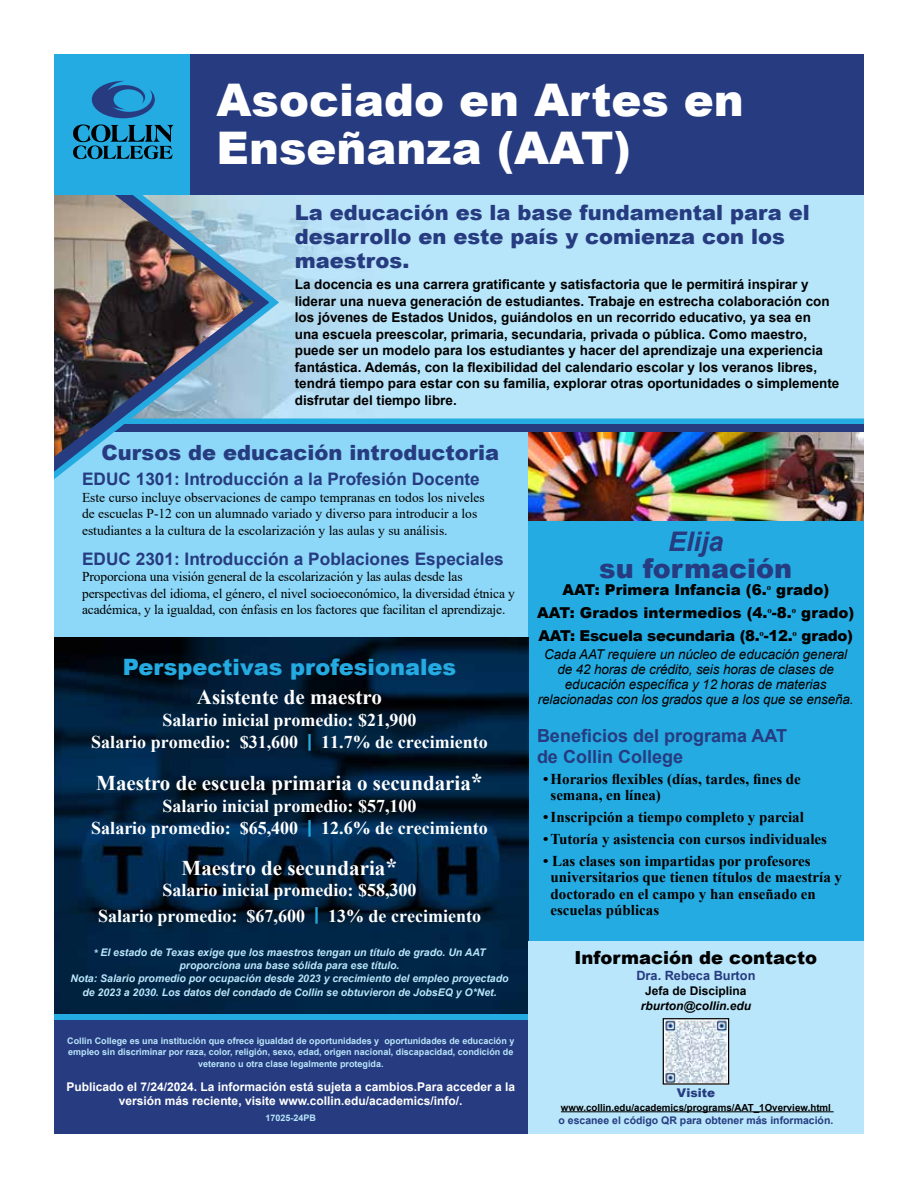
<style>
.page{position:relative;width:918px;height:1188px;background:#fff}
.page>*{position:absolute;margin:0;border:0;box-sizing:border-box;transform-origin:0 0}
.t1{font:900 45px/48px "Arial";color:#fff}
.t2{font:900 27px "Arial";color:#263b80}
.t3{font:italic 700 27px "Arial";color:#263b80}
.t4{font:900 22.5px "Arial";color:#24abe2}
.t5{font:900 21px/24px "Arial";color:#263b80}
.t6{font:700 21px "Times New Roman";color:#fff}
.t7{font:700 18px/22.5px "Times New Roman";color:#fff;text-align:center}
.t8{font:700 18px/21px "Arial";color:#263b80}
.t9{font:900 18px "Arial";color:#000}
.t10{font:700 17.25px "Arial";color:#263b80}
.t11{font:700 15px/16.5px "Times New Roman";color:#000}
.t12{font:900 15px/22.8px "Arial";color:#000;text-align:center}
.t13{font:700 13.5px/16.5px "Arial";color:#000}
.t14{font:13.5px/16.5px "Times New Roman";letter-spacing:-.01em;color:#000}
.t15{font:italic 13.5px/15px "Arial";letter-spacing:-.01em;color:#000;text-align:center}
.t16{font:700 12.75px "Arial";color:#263b80}
.t17{font:700 12px/13.5px "Arial";color:#fff;text-align:center}
.t18{font:italic 700 12px "Arial";color:#000}
.t19{font:700 12px "Arial";color:#000}
.t20{font:900 12px "Arial";color:#263b80}
.t21{font:italic 700 10.5px/13.4px "Arial";color:#b9e6fa;text-align:center}
.t22{font:700 10.5px "Arial";color:#263b80}
.t23{font:700 9.75px "Arial";color:#000}
.t24{font:700 9px/11.2px "Arial";color:#b9e6fa;text-align:center}
.s1{font-family:"Arial";font-weight:900;color:#24abe2}
.s2{font-size:24px}
</style>
<div class="page">
<img style="left:283px;top:194px;width:581px;height:224px">
<div style="left:54px;top:432px;width:474px;height:206px;background:#8dd8f8"></div>
<div style="left:528px;top:521px;width:336px;height:465px;background:#24abe2"></div>
<div style="left:79px;top:418px;width:785px;height:6px;background:#24abe2"></div>
<div style="left:57px;top:424px;width:807px;height:8px;background:#263b80"></div>
<div style="left:54px;top:1012px;width:474px;height:122px;background:#263b80"></div>
<svg style="left:54px;top:194px;width:229px;height:302px;background:#91ceec"></svg>
<img style="left:54px;top:194px;width:200px;height:265px">
<img style="left:528px;top:432px;width:336px;height:89px">
<div style="left:54px;top:54px;width:140px;height:140px;background:#24abe2"></div>
<div style="left:190px;top:54px;width:674px;height:140px;background:#263b80"></div>
<svg style="left:92px;top:81px;width:63px;height:37px"></svg>
<svg style="left:73px;top:124px;width:101px;height:35px"></svg>
<img style="left:54px;top:638px;width:474px;height:376px">
<div style="left:54px;top:1014px;width:475px;height:6px;background:#24abe2"></div>
<div style="left:528px;top:942px;width:336px;height:192px;background:#b9e6fa"></div>
<img style="left:665px;top:1020px;width:62px;height:63px">
<div style="left:663px;top:1018px;width:66px;height:67px;border:1px solid #000"></div>
<hr style="left:561px;top:1111px;width:273px;height:1px;background:#000">
<h1 class="t1" style="left:217px;top:74px;width:529px">Asociado en Artes en<br>Enseñanza (AAT)</h1>
<h3 class="t5" style="left:295px;top:200px;width:516px">La educación es la base fundamental para el desarrollo en este país y comienza con los maestros.</h3>
<p class="t13" style="left:295px;top:276px;width:546px">La docencia es una carrera gratificante y satisfactoria que le permitirá inspirar y liderar una nueva generación de estudiantes. Trabaje en estrecha colaboración con los jóvenes de Estados Unidos, guiándolos en un recorrido educativo, ya sea en<br>una escuela preescolar, primaria, secundaria, privada o pública. Como maestro, puede ser un modelo para los estudiantes y hacer del aprendizaje una experiencia fantástica. Además, con la flexibilidad del calendario escolar y los veranos libres, tendrá tiempo para estar con su familia, explorar otras oportunidades o simplemente disfrutar del tiempo libre.</p>
<h3 class="t5" style="left:101px;top:440px;width:399px">Cursos de educación introductoria</h3>
<p class="t10" style="left:82px;top:467px;width:399px">EDUC 1301: Introducción a la Profesión Docente</p>
<p class="t14" style="left:82px;top:489px;width:404px">Este curso incluye observaciones de campo tempranas en todos los niveles de escuelas P-12 con un alumnado variado y diverso para introducir a los estudiantes a la cultura de la escolarización y las aulas y su análisis.</p>
<p class="t10" style="left:82px;top:547px;width:423px">EDUC 2301: Introducción a Poblaciones Especiales</p>
<p class="t14" style="left:82px;top:568px;width:434px">Proporciona una visión general de la escolarización y las aulas desde las perspectivas del idioma, el género, el nivel socioeconómico, la diversidad étnica y académica, y la igualdad, con énfasis en los factores que facilitan el aprendizaje.</p>
<h3 class="t4" style="left:123px;top:651px;width:335px">Perspectivas profesionales</h3>
<h3 class="t6" style="left:197px;top:681px;width:187px">Asistente de maestro</h3>
<h3 class="t7" style="left:91px;top:708px;width:398px">Salario inicial promedio: $21,900<br>Salario promedio: $31,600 <span class="s1">|</span> 11.7% de crecimiento</h3>
<h3 class="t6" style="left:96px;top:767px;width:388px">Maestro de escuela primaria o secundaria<span class="s2">*</span></h3>
<h3 class="t7" style="left:91px;top:794px;width:398px">Salario inicial promedio: $57,100<br>Salario promedio: $65,400 <span class="s1">|</span> 12.6% de crecimiento</h3>
<h3 class="t6" style="left:182px;top:853px;width:217px">Maestro de secundaria<span class="s2">*</span></h3>
<h3 class="t7" style="left:98px;top:877px;width:384px;line-height:25.5px">Salario inicial promedio: $58,300<br>Salario promedio: $67,600 <span class="s1">|</span> 13% de crecimiento</h3>
<p class="t21" style="left:70px;top:946px;width:440px">* El estado de Texas exige que los maestros tengan un título de grado. Un AAT proporciona una base sólida para ese título.<br>Nota: Salario promedio por ocupación desde 2023 y crecimiento del empleo proyectado de 2023 a 2030. Los datos del condado de Collin se obtuvieron de JobsEQ y O*Net.</p>
<p class="t24" style="left:67px;top:1035px;width:449px">Collin College es una institución que ofrece igualdad de oportunidades y oportunidades de educación y empleo sin discriminar por raza, color, religión, sexo, edad, origen nacional, discapacidad, condición de veterano u otra clase legalmente protegida.</p>
<p class="t17" style="left:66px;top:1080px;width:450px">Publicado el 7/24/2024. La información está sujeta a cambios.Para acceder a la versión más reciente, visite www.collin.edu/academics/info/.</p>
<p class="t24" style="left:266px;top:1112px;width:52px">17025-24PB</p>
<h2 class="t3" style="left:668px;top:523px;width:57px">Elija</h2>
<h2 class="t2" style="left:599px;top:548px;width:194px">su formación</h2>
<p class="t12" style="left:537px;top:578px;width:319px">AAT: Primera Infancia (6.<sup>o</sup> grado)<br>AAT: Grados intermedios (4.<sup>o</sup>-8.<sup>o</sup> grado)<br>AAT: Escuela secundaria (8.<sup>o</sup>-12.<sup>o</sup> grado)</p>
<p class="t15" style="left:538px;top:647px;width:317px">Cada AAT requiere un núcleo de educación general de 42 horas de crédito, seis horas de clases de educación específica y 12 horas de materias relacionadas con los grados que a los que se enseña.</p>
<h3 class="t8" style="left:537px;top:725px;width:252px">Beneficios del programa AAT de Collin College</h3>
<p class="t11" style="left:550px;top:770px;width:252px;text-indent:-8px">• Horarios flexibles (días, tardes, fines de semana, en línea)</p>
<p class="t11" style="left:543px;top:808px;width:262px">• Inscripción a tiempo completo y parcial</p>
<p class="t11" style="left:543px;top:830px;width:286px">• Tutoría y asistencia con cursos individuales</p>
<p class="t11" style="left:550px;top:852px;width:293px;text-indent:-8px">• Las clases son impartidas por profesores universitarios que tienen títulos de maestría y doctorado en el campo y han enseñado en escuelas públicas</p>
<h3 class="t9" style="left:575px;top:945px;width:244px">Información de contacto</h3>
<p class="t16" style="left:636px;top:967px;width:121px">Dra. Rebeca Burton</p>
<p class="t19" style="left:645px;top:983px;width:103px">Jefa de Disciplina</p>
<p class="t18" style="left:641px;top:998px;width:112px">rburton@collin.edu</p>
<p class="t20" style="left:677px;top:1084px;width:40px">Visite</p>
<p class="t23" style="left:561px;top:1100px;width:272px">www.collin.edu/academics/programs/AAT_1Overview.html</p>
<p class="t22" style="left:559px;top:1113px;width:276px">o escanee el código QR para obtener más información.</p>
</div>
